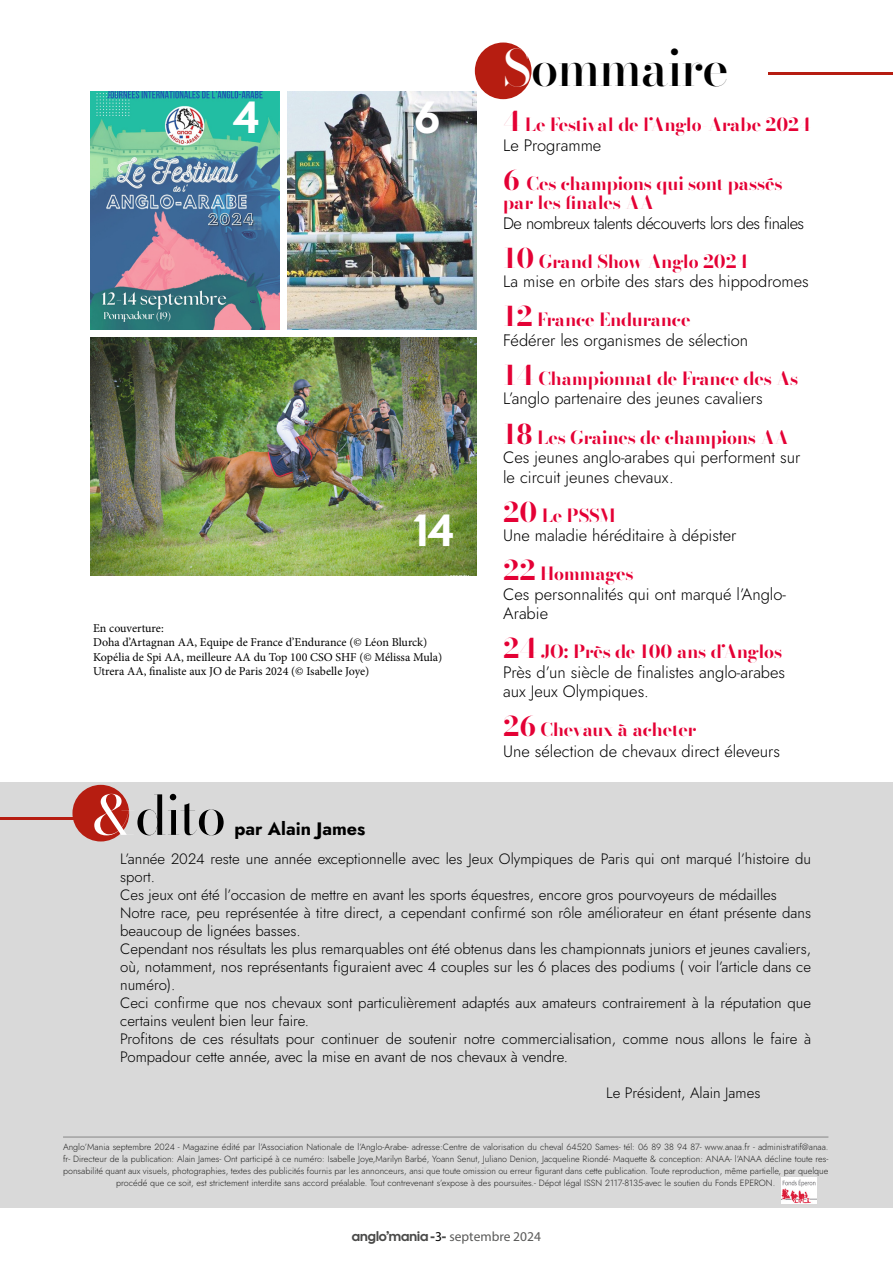
<style>
.page{position:relative;width:893px;height:1263px;background:#fff}
.page>*{position:absolute;margin:0;border:0;box-sizing:border-box;transform-origin:0 0}
.t1{font:54px "Bodoni 72 Book";color:#000}
.t2{font:49.5px "Bodoni 72 Medium";color:#000}
.t3{font:600 45px "Cal Sans";color:#fff}
.t4{font:18px/19.5px "Bodoni 72 Bold";color:#e40135}
.t5{font:700 18px "Jost";color:#000}
.t6{font:300 16.5px/19.5px "Jost";color:#000}
.t7{font:300 16.5px "Jost";letter-spacing:-.03em;color:#000}
.t8{font:300 15px/18px "Jost";color:#000}
.t9{font:600 13.5px "Cal Sans";color:#4a4a49}
.t10{font:12px/14.4px "Minion Pro";color:#000}
.t11{font:300 9px/12px "Jost";color:#282827;text-align:center}
.s1{color:#fff}
.s2{font-size:27px}
.s3{font-family:"Myriad Pro";font-weight:400;color:#000}
.s4{font-family:"Myriad Pro";font-weight:400;color:#5a5a59}
</style>
<div class="page">
<div style="left:475px;top:43px;width:56px;height:56px;background:#b61d11;border-radius:50%"></div>
<div style="left:0;top:782px;width:893px;height:426px;background:#d9d9d9"></div>
<div style="left:72px;top:785px;width:57px;height:56px;background:#b61d11;border-radius:50%"></div>
<hr style="left:768px;top:72px;width:125px;height:2px;background:#b61d11">
<hr style="left:0;top:817px;width:80px;height:3px;background:#b61d11">
<img style="left:287px;top:92px;width:190px;height:238px">
<img style="left:91px;top:92px;width:189px;height:238px">
<img style="left:91px;top:337px;width:386px;height:238px">
<hr style="left:63px;top:1137px;width:765px;height:1px;background:#878787">
<img style="left:781px;top:1178px;width:35px;height:25px">
<h3 class="t3" style="left:233px;top:82px;width:27px">4</h3>
<h3 class="t3" style="left:415px;top:82px;width:26px">6</h3>
<h3 class="t3" style="left:415px;top:494px;width:40px">14</h3>
<p class="t10" style="left:93px;top:621px;width:351px">En couverture:<br>Doha d’Artagnan AA, Equipe de France d’Endurance (© Léon Blurck)<br>Kopélia de Spi AA, meilleure AA du Top 100 CSO SHF (© Mélissa Mula)<br>Utrera AA, finaliste aux JO de Paris 2024 (© Isabelle Joye)</p>
<h1 class="t1" style="left:92px;top:781px;width:135px"><span class="s1">&amp;</span>dito</h1>
<p class="t5" style="left:234px;top:816px;width:133px">par Alain James</p>
<h2 class="t2" style="left:503px;top:36px;width:226px"><span class="s1">S</span>ommaire</h2>
<p class="t4" style="left:503px;top:116px;width:309px"><span class="s2">4</span> Le Festival de l’Anglo-Arabe 2024</p>
<p class="t6" style="left:503px;top:136px;width:100px">Le Programme</p>
<p class="t4" style="left:503px;top:175px;width:281px"><span class="s2">6</span> Ces champions qui sont passés par les finales AA</p>
<p class="t7" style="left:503px;top:212px;width:303px">De nombreux talents découverts lors des finales</p>
<p class="t4" style="left:503px;top:253px;width:246px"><span class="s2">10</span> Grand Show Anglo 2024</p>
<p class="t6" style="left:503px;top:272px;width:307px">La mise en orbite des stars des hippodromes</p>
<p class="t4" style="left:503px;top:311px;width:189px"><span class="s2">12</span> France Endurance</p>
<p class="t6" style="left:503px;top:331px;width:247px">Fédérer les organismes de sélection</p>
<p class="t4" style="left:503px;top:370px;width:297px"><span class="s2">14</span> Championnat de France des As</p>
<p class="t6" style="left:503px;top:389px;width:261px">L’anglo partenaire des jeunes cavaliers</p>
<p class="t4" style="left:503px;top:428px;width:287px"><span class="s2">18</span> Les Graines de champions AA</p>
<p class="t6" style="left:503px;top:448px;width:299px">Ces jeunes anglo-arabes qui performent sur le circuit jeunes chevaux.</p>
<p class="t4" style="left:503px;top:506px;width:114px"><span class="s2">20</span> Le PSSM</p>
<p class="t6" style="left:503px;top:526px;width:235px">Une maladie héréditaire à dépister</p>
<p class="t4" style="left:503px;top:565px;width:132px"><span class="s2">22</span> Hommages</p>
<p class="t6" style="left:503px;top:584px;width:284px">Ces personnalités qui ont marqué l’Anglo-<br>Arabie</p>
<p class="t4" style="left:503px;top:643px;width:280px"><span class="s2">24</span> JO: Près de 100 ans d’Anglos</p>
<p class="t6" style="left:503px;top:662px;width:284px">Près d’un siècle de finalistes anglo-arabes aux Jeux Olympiques.</p>
<p class="t4" style="left:503px;top:721px;width:195px"><span class="s2">26</span> Chevaux à acheter</p>
<p class="t6" style="left:503px;top:742px;width:278px">Une sélection de chevaux direct éleveurs</p>
<p class="t8" style="left:120px;top:850px;width:693px">L’année 2024 reste une année exceptionnelle avec les Jeux Olympiques de Paris qui ont marqué l’histoire du sport.<br>Ces jeux ont été l’occasion de mettre en avant les sports équestres, encore gros pourvoyeurs de médailles Notre race, peu représentée à titre direct, a cependant confirmé son rôle améliorateur en étant présente dans beaucoup de lignées basses.<br>Cependant nos résultats les plus remarquables ont été obtenus dans les championnats juniors et jeunes cavaliers, où, notamment, nos représentants figuraient avec 4 couples sur les 6 places des podiums ( voir l’article dans ce numéro).<br>Ceci confirme que nos chevaux sont particulièrement adaptés aux amateurs contrairement à la réputation que certains veulent bien leur faire.<br>Profitons de ces résultats pour continuer de soutenir notre commercialisation, comme nous allons le faire à Pompadour cette année, avec la mise en avant de nos chevaux à vendre.</p>
<p class="t8" style="left:606px;top:1084px;width:156px">Le Président, Alain James</p>
<p class="t11" style="left:63px;top:1141px;width:767px">Anglo’Mania septembre 2024 - Magazine édité par l’Association Nationale de l’Anglo-Arabe- adresse:Centre de valorisation du cheval 64520 Sames- tél: 06 89 38 94 87- www.anaa.fr - administratif@anaa. fr- Directeur de la publication: Alain James- Ont participé à ce numéro: Isabelle Joye,Marilyn Barbé, Yoann Senut, Juliano Denion, Jacqueline Riondé- Maquette &amp; conception: ANAA- l’ANAA décline toute res&shy;ponsabilité quant aux visuels, photographies, textes des publicités fournis par les annonceurs, ansi que toute omission ou erreur figurant dans cette publication. Toute reproduction, même partielle, par quelque procédé que ce soit, est strictement interdite sans accord préalable. Tout contrevenant s’expose à des poursuites.- Dépot légal ISSN 2117-8135-avec le soutien du Fonds EPERON.</p>
<p class="t9" style="left:352px;top:1225px;width:190px">anglo’mania -<span class="s3">3</span>- <span class="s4">septembre 2024</span></p>
</div>
